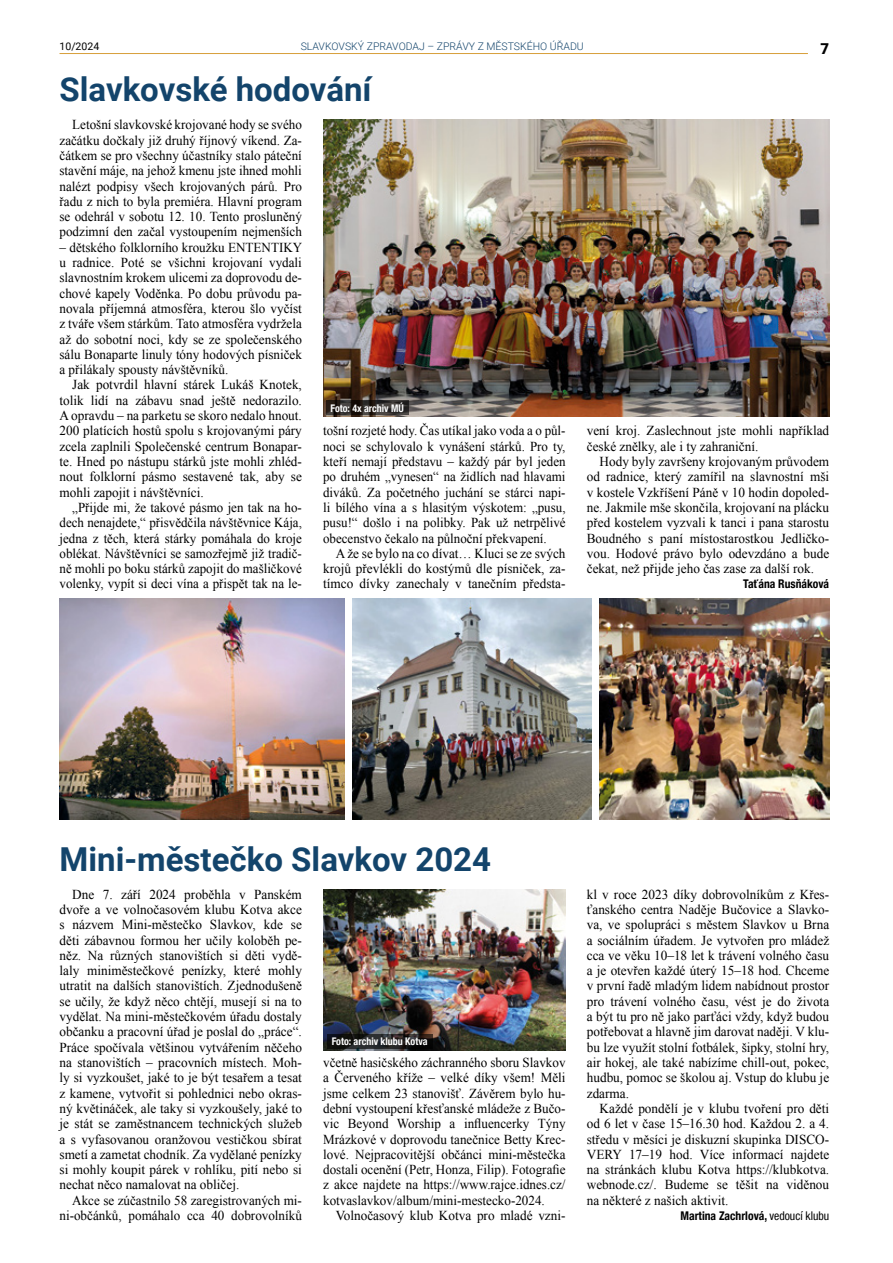
<style>
.page{position:relative;width:893px;height:1263px;background:#fff}
.page>*{position:absolute;margin:0;border:0;box-sizing:border-box;transform-origin:0 0}
.t1{font:700 33px "Roboto";color:#13446b}
.t2{font:900 15px "Roboto";color:#000}
.t3{font:13.65px/15.3px "Times New Roman";color:#000;text-align:justify}
.t4{font:13.65px/15.3px "Times New Roman";color:#000;text-align:justify;scale:.96 1}
.t5{font:13.65px/15.3px "Times New Roman";color:#000;text-align:justify;scale:.95 1}
.t6{font:700 condensed 12px "Helvetica Neue LT Com";color:#000}
.t7{font:300 10.5px "Roboto";color:#13446b}
.t8{font:700 condensed 10.5px "Helvetica Neue LT Com";color:#fff;scale:.95 1}
.t9{font:10.5px "Roboto";color:#000}
.s1{font-weight:400}
</style>
<div class="page">
<hr style="left:60px;top:53px;width:748px;height:1px;background:#d79f3a">
<img style="left:323px;top:889px;width:243px;height:162px">
<img style="left:600px;top:598px;width:229px;height:222px">
<img style="left:353px;top:598px;width:239px;height:222px">
<img style="left:60px;top:598px;width:284px;height:222px">
<img style="left:323px;top:119px;width:506px;height:298px">
<svg style="left:326px;top:401px;width:83px;height:14px"></svg>
<svg style="left:327px;top:1034px;width:106px;height:14px"></svg>
<p class="t9" style="left:60px;top:39px;width:41px">10/2024</p>
<p class="t7" style="left:301px;top:39px;width:285px">SLAVKOVSKÝ ZPRAVODAJ – ZPRÁVY Z MĚSTSKÉHO ÚŘADU</p>
<p class="t2" style="left:820px;top:38px;width:10px">7</p>
<h1 class="t1" style="left:60px;top:66px;width:313px">Slavkovské hodování</h1>
<p class="t4" style="left:60px;top:117px;width:254px;text-indent:13px">Letošní slavkovské krojované hody se svého začátku dočkaly již druhý říjnový víkend. Za&shy;čátkem se pro všechny účastníky stalo páteční stavění máje, na jehož kmenu jste ihned mohli nalézt podpisy všech krojovaných párů. Pro řadu z nich to byla premiéra. Hlavní program se odehrál v sobotu 12. 10. Tento prosluněný podzimní den začal vystoupením nejmenších</p>
<p class="t4" style="left:60px;top:239px;width:254px">– dětského folklorního kroužku ENTENTIKY u radnice. Poté se všichni krojovaní vydali slavnostním krokem ulicemi za doprovodu de&shy;chové kapely Voděnka. Po dobu průvodu pa&shy;novala příjemná atmosféra, kterou šlo vyčíst z tváře všem stárkům. Tato atmosféra vydržela až do sobotní noci, kdy se ze společenského sálu Bonaparte linuly tóny hodových písniček a přilákaly spousty návštěvníků.</p>
<p class="t3" style="left:60px;top:377px;width:244px;text-indent:13px">Jak potvrdil hlavní stárek Lukáš Knotek, tolik lidí na zábavu snad ještě nedorazilo.<br>A opravdu – na parketu se skoro nedalo hnout.<br>200 platících hostů spolu s krojovanými páry zcela zaplnili Společenské centrum Bonapar&shy;te. Hned po nástupu stárků jste mohli zhléd&shy;nout folklorní pásmo sestavené tak, aby se mohli zapojit i návštěvníci.</p>
<p class="t5" style="left:60px;top:499px;width:257px;text-indent:13px">„Přijde mi, že takové pásmo jen tak na ho&shy;dech nenajdete,“ přisvědčila návštěvnice Kája, jedna z těch, která stárky pomáhala do kroje oblékat. Návštěvníci se samozřejmě již tradič&shy;ně mohli po boku stárků zapojit do mašličkové volenky, vypít si deci vína a přispět tak na le-</p>
<p class="t8" style="left:330px;top:401px;width:79px">Foto: 4x archiv MÚ</p>
<p class="t5" style="left:323px;top:423px;width:257px">tošní rozjeté hody. Čas utíkal jako voda a o půl&shy;noci se schylovalo k vynášení stárků. Pro ty, kteří nemají představu – každý pár byl jeden po druhém „vynesen“ na židlích nad hlavami diváků. Za početného juchání se stárci napi&shy;li bílého vína a s hlasitým výskotem: „pusu, pusu!“ došlo i na polibky. Pak už netrpělivé obecenstvo čekalo na půlnoční překvapení.</p>
<p class="t3" style="left:323px;top:545px;width:244px;text-indent:13px">A že se bylo na co dívat… Kluci se ze svých krojů převlékli do kostýmů dle písniček, za&shy;tímco dívky zanechaly v tanečním předsta-</p>
<p class="t3" style="left:587px;top:423px;width:244px">vení kroj. Zaslechnout jste mohli například české znělky, ale i ty zahraniční.</p>
<p class="t3" style="left:587px;top:454px;width:244px;text-indent:13px">Hody byly završeny krojovaným průvodem od radnice, který zamířil na slavnostní mši v kostele Vzkříšení Páně v 10 hodin dopoled&shy;ne. Jakmile mše skončila, krojovaní na plácku před kostelem vyzvali k tanci i pana starostu Boudného s paní místostarostkou Jedličko&shy;vou. Hodové právo bylo odevzdáno a bude čekat, než přijde jeho čas zase za další rok.</p>
<p class="t6" style="left:743px;top:577px;width:87px">Taťána Rusňáková</p>
<h1 class="t1" style="left:60px;top:836px;width:433px">Mini-městečko Slavkov 2024</h1>
<p class="t3" style="left:60px;top:886px;width:244px;text-indent:13px">Dne 7. září 2024 proběhla v Panském dvoře a ve volnočasovém klubu Kotva akce s názvem Mini-městečko Slavkov, kde se děti zábavnou formou her učily koloběh pe&shy;něz. Na různých stanovištích si děti vydě&shy;laly miniměstečkové penízky, které mohly utratit na dalších stanovištích. Zjednodušeně se učily, že když něco chtějí, musejí si na to vydělat. Na mini-městečkovém úřadu dostaly občanku a pracovní úřad je poslal do „práce“.<br>Práce spočívala většinou vytvářením něčeho na stanovištích – pracovních místech. Moh&shy;ly si vyzkoušet, jaké to je být tesařem a tesat z kamene, vytvořit si pohlednici nebo okras&shy;ný květináček, ale taky si vyzkoušely, jaké to je stát se zaměstnancem technických služeb a s vyfasovanou oranžovou vestičkou sbírat smetí a zametat chodník. Za vydělané penízky si mohly koupit párek v rohlíku, pití nebo si nechat něco namalovat na obličej.</p>
<p class="t4" style="left:60px;top:1192px;width:254px;text-align:right">Akce se zúčastnilo 58 zaregistrovaných mi&shy;ni-občánků, pomáhalo cca 40 dobrovolníků</p>
<p class="t8" style="left:332px;top:1035px;width:102px">Foto: archiv klubu Kotva</p>
<p class="t4" style="left:323px;top:1054px;width:254px">včetně hasičského záchranného sboru Slavkov a Červeného kříže – velké díky všem! Měli jsme celkem 23 stanovišť. Závěrem bylo hu&shy;dební vystoupení křesťanské mládeže z Bučo&shy;vic Beyond Worship a influencerky Týny Mrázkové v doprovodu tanečnice Betty Krec&shy;lové. Nejpracovitější občánci mini-městečka dostali ocenění (Petr, Honza, Filip). Fotografie z akce najdete na https://www.rajce.idnes.cz/ kotvaslavkov/album/mini-mestecko-2024.</p>
<p class="t3" style="left:336px;top:1207px;width:231px">Volnočasový klub Kotva pro mladé vzni-</p>
<p class="t3" style="left:587px;top:886px;width:244px">kl v roce 2023 díky dobrovolníkům z Křes&shy;ťanského centra Naděje Bučovice a Slavko&shy;va, ve spolupráci s městem Slavkov u Brna a sociálním úřadem. Je vytvořen pro mládež cca ve věku 10–18 let k trávení volného času a je otevřen každé úterý 15–18 hod. Chceme v první řadě mladým lidem nabídnout prostor pro trávení volného času, vést je do života a být tu pro ně jako parťáci vždy, když budou potřebovat a hlavně jim darovat naději. V klu&shy;bu lze využít stolní fotbálek, šipky, stolní hry, air hokej, ale také nabízíme chill-out, pokec, hudbu, pomoc se školou aj. Vstup do klubu je zdarma.</p>
<p class="t3" style="left:587px;top:1100px;width:244px;text-indent:13px">Každé pondělí je v klubu tvoření pro děti od 6 let v čase 15–16.30 hod. Každou 2. a 4. středu v měsíci je diskuzní skupinka DISCO-VERY 17–19 hod. Více informací najdete na stránkách klubu Kotva https://klubkotva. webnode.cz/. Budeme se těšit na viděnou na některé z našich aktivit.</p>
<p class="t6" style="left:680px;top:1208px;width:150px">Martina Zachrlová, <span class="s1">vedoucí klubu</span></p>
</div>
